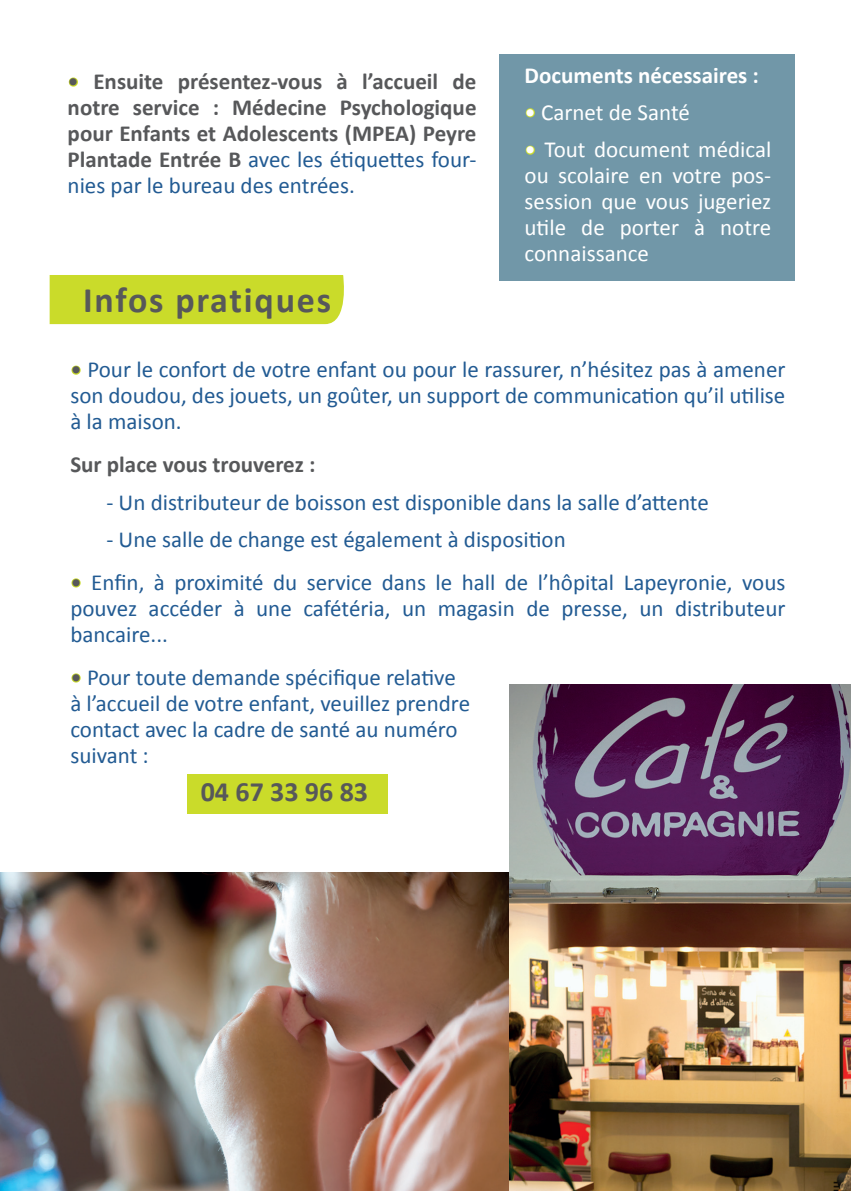
<style>
.page{position:relative;width:851px;height:1191px;background:#fff}
.page>*{position:absolute;margin:0;border:0;box-sizing:border-box;transform-origin:0 0}
.t1{font:700 36px "Calibri";letter-spacing:.05em;color:#57585a}
.t2{font:700 28px "Calibri";color:#57585a}
.t3{font:23px/26px "Calibri";color:#225b93;text-align:justify}
.t4{font:700 23px/26px "Calibri";color:#57585a;text-align:justify}
.t5{font:23px/26px "Calibri";color:#fff;text-align:justify}
.t6{font:700 23px "Calibri";color:#fff}
.s1{font-weight:400;color:#cadb2a}
.s2{font-weight:400;color:#225b93}
.s3{color:#cadb2a}
</style>
<div class="page">
<div style="left:500px;top:54px;width:294px;height:227px;background:#7197a8"></div>
<div style="left:50px;top:275px;width:294px;height:49px;background:#cadb2a"></div>
<div style="left:188px;top:774px;width:200px;height:40px;background:#cadb2a"></div>
<img style="left:0;top:872px;width:509px;height:319px">
<img style="left:509px;top:684px;width:341px;height:507px">
<p class="t4" style="left:68px;top:69px;width:410px"><span class="s1">•</span> Ensuite présentez-vous à l’accueil de notre service : Médecine Psychologique pour Enfants et Adolescents (MPEA) Peyre Plantade Entrée B <span class="s2">avec les étiquettes four&shy;nies par le bureau des entrées.</span></p>
<p class="t6" style="left:524px;top:60px;width:236px">Documents nécessaires :</p>
<p class="t5" style="left:524px;top:99px;width:167px"><span class="s3">•</span> Carnet de Santé</p>
<p class="t5" style="left:524px;top:137px;width:248px"><span class="s3">•</span> Tout document médical ou scolaire en votre pos&shy;session que vous jugeriez utile de porter à notre connaissance</p>
<h1 class="t1" style="left:83px;top:277px;width:249px">Infos pratiques</h1>
<p class="t3" style="left:70px;top:357px;width:716px"><span class="s3">•</span> Pour le confort de votre enfant ou pour le rassurer, n’hésitez pas à amener son doudou, des jouets, un goûter, un support de communication qu’il utilise à la maison.</p>
<p class="t4" style="left:70px;top:452px;width:246px">Sur place vous trouverez :</p>
<p class="t3" style="left:106px;top:489px;width:604px">- Un distributeur de boisson est disponible dans la salle d’attente</p>
<p class="t3" style="left:106px;top:526px;width:461px">- Une salle de change est également à disposition</p>
<p class="t3" style="left:70px;top:569px;width:716px"><span class="s3">•</span> Enfin, à proximité du service dans le hall de l’hôpital Lapeyronie, vous pouvez accéder à une cafétéria, un magasin de presse, un distributeur bancaire...</p>
<p class="t3" style="left:70px;top:664px;width:401px;text-align:left"><span class="s3">•</span> Pour toute demande spécifique relative à l’accueil de votre enfant, veuillez prendre contact avec la cadre de santé au numéro suivant :</p>
<p class="t2" style="left:201px;top:773px;width:169px">04 67 33 96 83</p>
</div>
